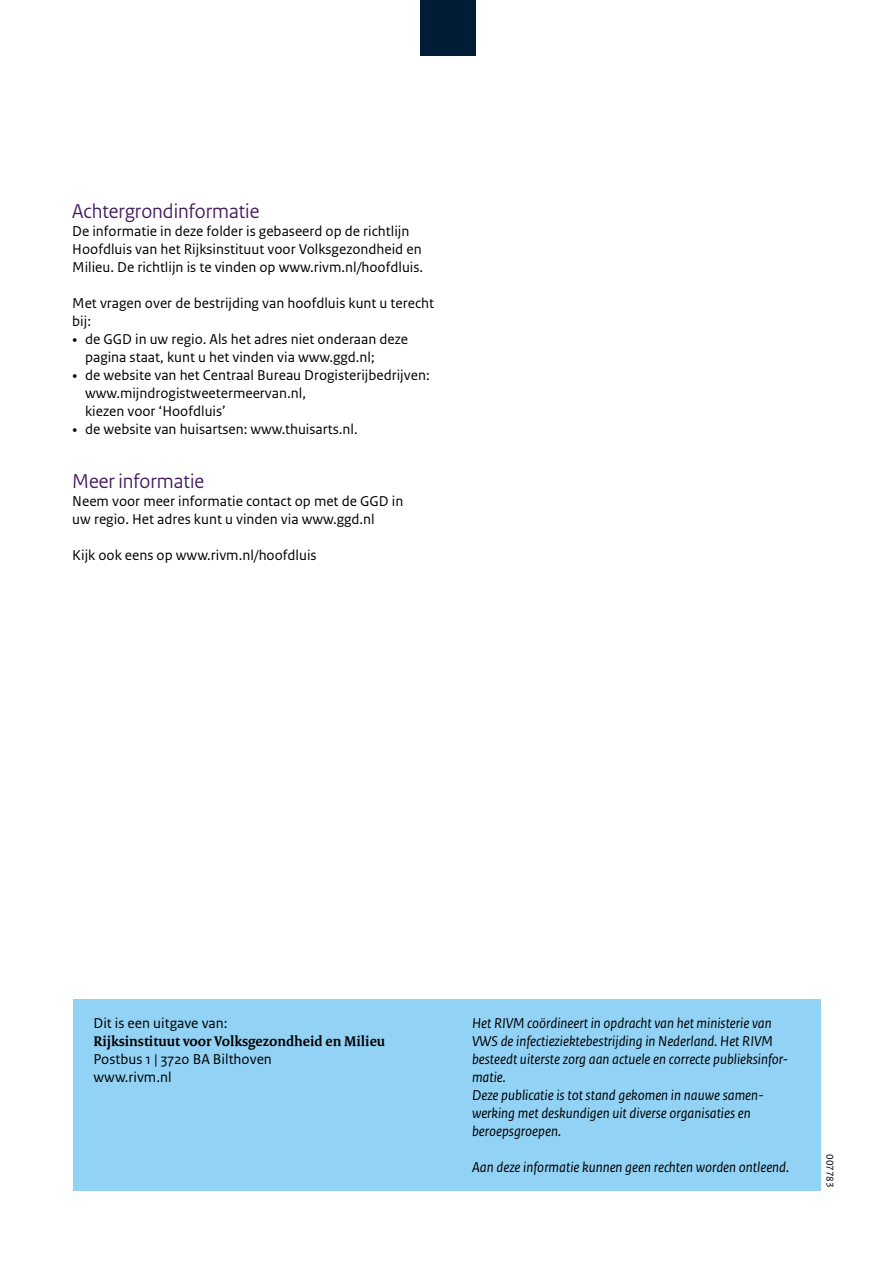
<style>
.page{position:relative;width:893px;height:1263px;background:#fff}
.page>*{position:absolute;margin:0;border:0;box-sizing:border-box;transform-origin:0 0}
._04_RIVM_Paragraafko{font:21px "Rijksoverheid Sans Heading";color:#44195e}
._10_RIVM_Broodtekst{font:15px/18px "Rijksoverheid Sans Text";color:#000}
._00_RIVM_Disclaimer{font:italic 15px/18px "Rijksoverheid Sans Text";color:#000}
._10_RIVM_Broodtekst-2{font:700 15px "Rijksoverheid Serif";color:#000}
.t1{font:10.5px "Rijksoverheid Sans Text";color:#000}
.s1{font-family:"Rijksoverheid Serif"}
</style>
<div class="page">
<div style="left:73px;top:999px;width:747px;height:192px;background:#92d2f4"></div>
<div style="left:420px;top:0;width:55px;height:55px;background:#001c37"></div>
<p class="_04_RIVM_Paragraafko" style="left:72px;top:199px;width:189px">Achtergrondinformatie</p>
<p class="_10_RIVM_Broodtekst" style="left:72px;top:222px;width:352px">De informatie in deze folder is gebaseerd op de richtlijn<br>Hoofdluis van het Rijksinstituut voor Volksgezondheid en<br>Milieu. De richtlijn is te vinden op www.rivm.nl/hoofdluis.</p>
<p class="_10_RIVM_Broodtekst" style="left:72px;top:294px;width:363px">Met vragen over de bestrijding van hoofdluis kunt u terecht bij:</p>
<p class="_10_RIVM_Broodtekst" style="left:85px;top:330px;width:325px;text-indent:-13px"><span class="s1">•</span> de GGD in uw regio. Als het adres niet onderaan deze pagina staat, kunt u het vinden via www.ggd.nl;</p>
<p class="_10_RIVM_Broodtekst" style="left:85px;top:366px;width:346px;text-indent:-13px"><span class="s1">•</span> de website van het Centraal Bureau Drogisterijbedrijven: www.mijndrogistweetermeervan.nl,<br>kiezen voor ‘Hoofdluis’</p>
<p class="_10_RIVM_Broodtekst" style="left:72px;top:420px;width:287px"><span class="s1">•</span> de website van huisartsen: www.thuisarts.nl.</p>
<p class="_04_RIVM_Paragraafko" style="left:72px;top:469px;width:133px">Meer informatie</p>
<p class="_10_RIVM_Broodtekst" style="left:72px;top:492px;width:333px">Neem voor meer informatie contact op met de GGD in uw regio. Het adres kunt u vinden via www.ggd.nl</p>
<p class="_10_RIVM_Broodtekst" style="left:72px;top:546px;width:246px">Kijk ook eens op www.rivm.nl/hoofdluis</p>
<p class="_10_RIVM_Broodtekst" style="left:94px;top:1014px;width:135px">Dit is een uitgave van:</p>
<p class="_10_RIVM_Broodtekst-2" style="left:94px;top:1032px;width:293px">Rijksinstituut voor Volksgezondheid en Milieu</p>
<p class="_10_RIVM_Broodtekst" style="left:94px;top:1050px;width:180px">Postbus 1 | 3720 BA Bilthoven</p>
<p class="_10_RIVM_Broodtekst" style="left:94px;top:1068px;width:80px">www.rivm.nl</p>
<p class="_00_RIVM_Disclaimer" style="left:472px;top:1014px;width:318px">Het RIVM coördineert in opdracht van het ministerie van VWS de infectieziektebestrijding in Nederland. Het RIVM besteedt uiterste zorg aan actuele en correcte publieksinfor&shy;matie.<br>Deze publicatie is tot stand gekomen in nauwe samen&shy;werking met deskundigen uit diverse organisaties en beroepsgroepen.</p>
<p class="_00_RIVM_Disclaimer" style="left:472px;top:1158px;width:319px">Aan deze informatie kunnen geen rechten worden ontleend.</p>
<p class="t1" style="left:836px;top:1154px;width:35px;rotate:90deg">007783</p>
</div>
